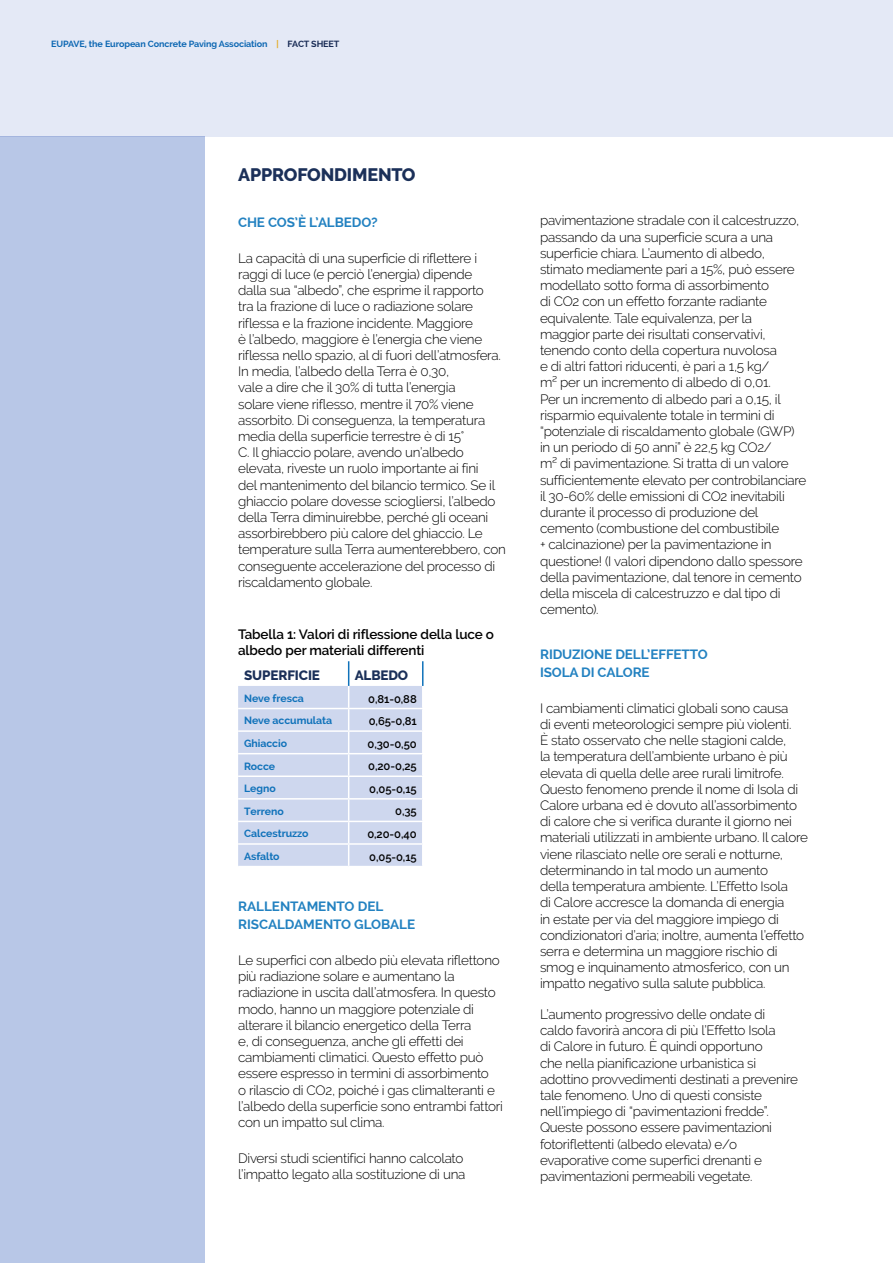
<style>
.page{position:relative;width:893px;height:1263px;background:#fff}
.page>*{position:absolute;margin:0;border:0;box-sizing:border-box;transform-origin:0 0}
.t1{font:800 18px "Raleway";letter-spacing:-.01em;color:#1b3059}
.t2{font:300 13.5px/16.2px "Raleway";letter-spacing:-.02em;color:#000}
.t3{font:700 13.5px/18px "Raleway";letter-spacing:-.01em;color:#2382c1}
.t4{font:600 13.5px/16.2px "Raleway";letter-spacing:-.01em;color:#000}
.t5{font:800 13.5px "Raleway";letter-spacing:-.01em;color:#1b3059}
.t6{font:600 11.25px "Raleway";letter-spacing:-.005em;color:#000}
.t7{font:700 10.5px "Raleway";letter-spacing:-.005em;color:#1072ba}
.t8{font:700 9px "Raleway";letter-spacing:-.01em;color:#1072ba}
.s1{color:#febe30}
.s2{color:#1b3059}
</style>
<div class="page">
<svg style="left:238px;top:661px;width:185px;height:205px;background:#d4dcf0"></svg>
<hr style="left:238px;top:708px;width:111px;height:1px;background:#fff">
<hr style="left:349px;top:708px;width:74px;height:1px;background:#fff">
<hr style="left:238px;top:730px;width:111px;height:2px;background:#fff">
<hr style="left:349px;top:730px;width:74px;height:2px;background:#fff">
<hr style="left:238px;top:753px;width:111px;height:1px;background:#fff">
<hr style="left:349px;top:753px;width:74px;height:1px;background:#fff">
<hr style="left:238px;top:775px;width:111px;height:2px;background:#fff">
<hr style="left:349px;top:775px;width:74px;height:2px;background:#fff">
<hr style="left:238px;top:798px;width:111px;height:1px;background:#fff">
<hr style="left:349px;top:798px;width:74px;height:1px;background:#fff">
<hr style="left:238px;top:821px;width:111px;height:1px;background:#fff">
<hr style="left:349px;top:821px;width:74px;height:1px;background:#fff">
<hr style="left:238px;top:843px;width:111px;height:2px;background:#fff">
<hr style="left:349px;top:843px;width:74px;height:2px;background:#fff">
<div style="left:0;top:136px;width:204px;height:1127px;background:#b8c7e7"></div>
<div style="left:0;top:0;width:893px;height:136px;background:#e4e9f6"></div>
<p class="t8" style="left:51px;top:38px;width:290px">EUPAVE, the European Concrete Paving Association <span class="s1">|</span> <span class="s2">FACT SHEET</span></p>
<h1 class="t1" style="left:238px;top:165px;width:179px">APPROFONDIMENTO</h1>
<p class="t3" style="left:238px;top:213px;width:141px">CHE COS’È L’ALBEDO?</p>
<p class="t2" style="left:238px;top:250px;width:269px">La capacità di una superficie di riflettere i raggi di luce (e perciò l’energia) dipende<br>dalla sua “albedo”, che esprime il rapporto<br>tra la frazione di luce o radiazione solare riflessa e la frazione incidente. Maggiore<br>è l’albedo, maggiore è l’energia che viene riflessa nello spazio, al di fuori dell’atmosfera.<br>In media, l’albedo della Terra è 0,30,<br>vale a dire che il 30% di tutta l’energia<br>solare viene riflesso, mentre il 70% viene assorbito. Di conseguenza, la temperatura media della superficie terrestre è di 15°<br>C. Il ghiaccio polare, avendo un’albedo elevata, riveste un ruolo importante ai fini<br>del mantenimento del bilancio termico. Se il ghiaccio polare dovesse sciogliersi, l’albedo della Terra diminuirebbe, perché gli oceani assorbirebbero più calore del ghiaccio. Le temperature sulla Terra aumenterebbero, con conseguente accelerazione del processo di riscaldamento globale.</p>
<p class="t4" style="left:238px;top:626px;width:257px">Tabella 1: Valori di riflessione della luce o albedo per materiali differenti</p>
<p class="t5" style="left:244px;top:667px;width:77px">SUPERFICIE</p>
<p class="t5" style="left:355px;top:667px;width:55px">ALBEDO</p>
<p class="t7" style="left:244px;top:692px;width:61px">Neve fresca</p>
<p class="t6" style="left:368px;top:692px;width:50px">0,81-0,88</p>
<p class="t7" style="left:244px;top:715px;width:90px">Neve accumulata</p>
<p class="t6" style="left:369px;top:715px;width:50px">0,65-0,81</p>
<p class="t7" style="left:244px;top:737px;width:44px">Ghiaccio</p>
<p class="t6" style="left:367px;top:737px;width:51px">0,30-0,50</p>
<p class="t7" style="left:244px;top:760px;width:33px">Rocce</p>
<p class="t6" style="left:368px;top:760px;width:50px">0,20-0,25</p>
<p class="t7" style="left:244px;top:782px;width:33px">Legno</p>
<p class="t6" style="left:369px;top:782px;width:49px">0,05-0,15</p>
<p class="t7" style="left:244px;top:805px;width:41px">Terreno</p>
<p class="t6" style="left:395px;top:805px;width:23px">0,35</p>
<p class="t7" style="left:244px;top:827px;width:66px">Calcestruzzo</p>
<p class="t6" style="left:367px;top:827px;width:51px">0,20-0,40</p>
<p class="t7" style="left:244px;top:850px;width:37px">Asfalto</p>
<p class="t6" style="left:369px;top:850px;width:49px">0,05-0,15</p>
<p class="t3" style="left:238px;top:897px;width:179px">RALLENTAMENTO DEL<br>RISCALDAMENTO GLOBALE</p>
<p class="t2" style="left:238px;top:952px;width:266px">Le superfici con albedo più elevata riflettono più radiazione solare e aumentano la radiazione in uscita dall’atmosfera. In questo modo, hanno un maggiore potenziale di alterare il bilancio energetico della Terra<br>e, di conseguenza, anche gli effetti dei cambiamenti climatici. Questo effetto può essere espresso in termini di assorbimento<br>o rilascio di CO2, poiché i gas climalteranti e l’albedo della superficie sono entrambi fattori con un impatto sul clima.</p>
<p class="t2" style="left:238px;top:1150px;width:229px">Diversi studi scientifici hanno calcolato l’impatto legato alla sostituzione di una</p>
<p class="t2" style="left:540px;top:212px;width:268px">pavimentazione stradale con il calcestruzzo, passando da una superficie scura a una superficie chiara. L’aumento di albedo, stimato mediamente pari a 15%, può essere modellato sotto forma di assorbimento<br>di CO2 con un effetto forzante radiante equivalente. Tale equivalenza, per la<br>maggior parte dei risultati conservativi, tenendo conto della copertura nuvolosa<br>e di altri fattori riducenti, è pari a 1,5 kg/<br>m² per un incremento di albedo di 0,01.<br>Per un incremento di albedo pari a 0,15, il risparmio equivalente totale in termini di “potenziale di riscaldamento globale (GWP) in un periodo di 50 anni” è 22,5 kg CO2/<br>m² di pavimentazione. Si tratta di un valore sufficientemente elevato per controbilanciare il 30-60% delle emissioni di CO2 inevitabili durante il processo di produzione del cemento (combustione del combustibile<br>+ calcinazione) per la pavimentazione in questione! (I valori dipendono dallo spessore della pavimentazione, dal tenore in cemento della miscela di calcestruzzo e dal tipo di cemento).</p>
<p class="t3" style="left:540px;top:645px;width:169px">RIDUZIONE DELL’EFFETTO<br>ISOLA DI CALORE</p>
<p class="t2" style="left:540px;top:700px;width:269px">I cambiamenti climatici globali sono causa<br>di eventi meteorologici sempre più violenti.<br>È stato osservato che nelle stagioni calde,<br>la temperatura dell’ambiente urbano è più elevata di quella delle aree rurali limitrofe.<br>Questo fenomeno prende il nome di Isola di Calore urbana ed è dovuto all’assorbimento di calore che si verifica durante il giorno nei materiali utilizzati in ambiente urbano. Il calore viene rilasciato nelle ore serali e notturne, determinando in tal modo un aumento<br>della temperatura ambiente. L’Effetto Isola<br>di Calore accresce la domanda di energia<br>in estate per via del maggiore impiego di condizionatori d’aria; inoltre, aumenta l’effetto serra e determina un maggiore rischio di smog e inquinamento atmosferico, con un impatto negativo sulla salute pubblica.</p>
<p class="t2" style="left:540px;top:1006px;width:259px">L’aumento progressivo delle ondate di caldo favorirà ancora di più l’Effetto Isola<br>di Calore in futuro. È quindi opportuno<br>che nella pianificazione urbanistica si adottino provvedimenti destinati a prevenire tale fenomeno. Uno di questi consiste nell’impiego di “pavimentazioni fredde”.<br>Queste possono essere pavimentazioni fotoriflettenti (albedo elevata) e/o evaporative come superfici drenanti e pavimentazioni permeabili vegetate.</p>
</div>
